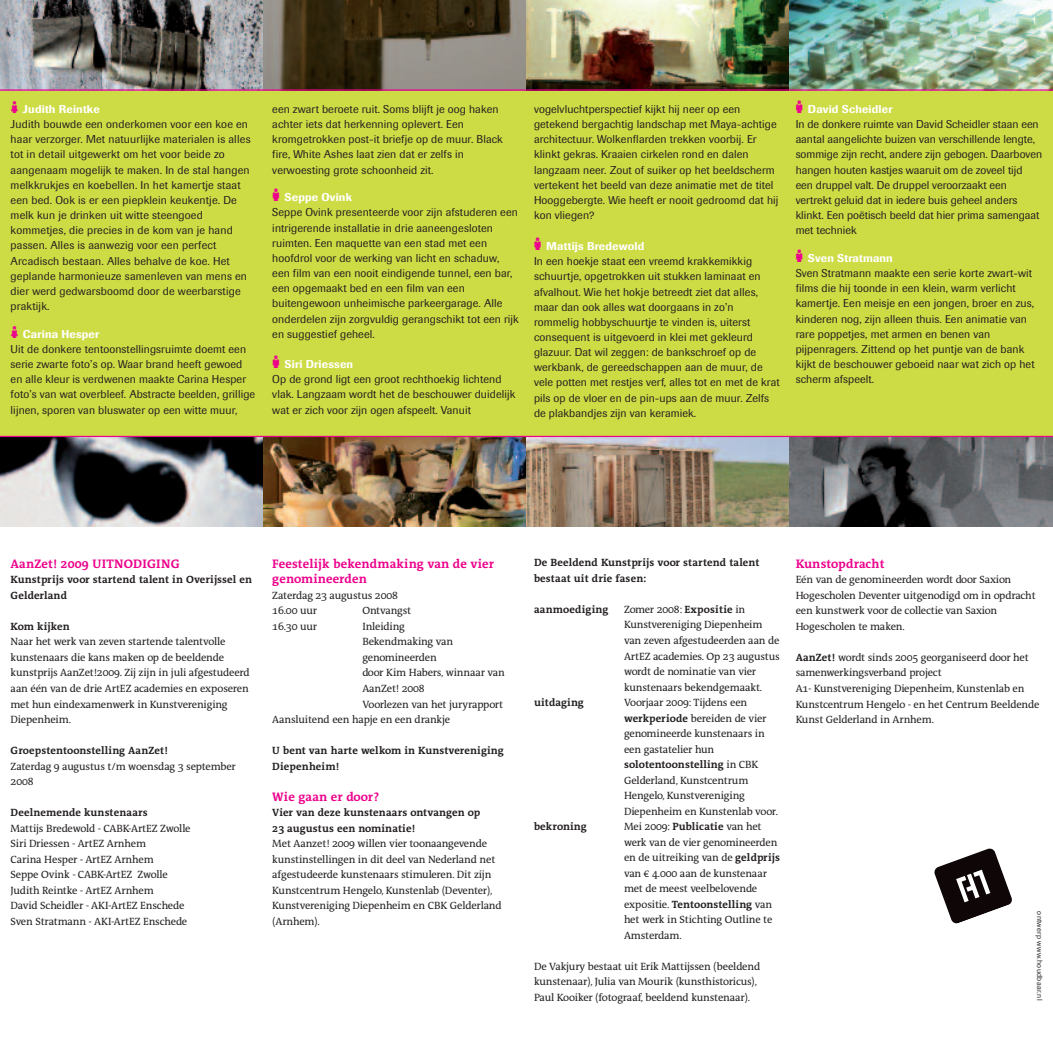
<style>
.page{position:relative;width:1053px;height:1053px;background:#fff}
.page>*{position:absolute;margin:0;border:0;box-sizing:border-box;transform-origin:0 0}
.t1{font:700 12.5px/15.5px "The Antiqua Sun";letter-spacing:.015em;color:#ed028c}
.t2{font:11.25px/15.1px "Imago";letter-spacing:.01em;color:#231f20}
.t3{font:500 11.25px "Imago";letter-spacing:.015em;color:#fff}
.t4{font:10.62px/15.5px "The Antiqua Sun";letter-spacing:-.01em;color:#231f20}
.t5{font:700 10.62px/15.5px "The Antiqua Sun";letter-spacing:.015em;color:#231f20}
.t6{font:7.5px "Imago";letter-spacing:.04em;color:#231f20}
.s1{font-weight:700}
</style>
<div class="page">
<div style="left:0;top:0;width:1052px;height:526px;background:#cddc44"></div>
<img style="left:0;top:0;width:263px;height:89px">
<svg style="left:263px;top:0;width:263px;height:89px;background:#5c5341"></svg>
<img style="left:526px;top:0;width:263px;height:89px">
<img style="left:789px;top:0;width:263px;height:89px">
<img style="left:0;top:437px;width:263px;height:89px">
<img style="left:263px;top:437px;width:263px;height:89px">
<img style="left:526px;top:437px;width:263px;height:89px">
<svg style="left:789px;top:437px;width:263px;height:89px;background:#5c5e61"></svg>
<hr style="left:0;top:89px;width:1052px;height:2px;background:#ed028c">
<hr style="left:0;top:436px;width:1052px;height:1px;background:#ed028c">
<svg style="left:934px;top:848px;width:78px;height:76px"></svg>
<p class="t3" style="left:23px;top:105px;width:78px">Judith Reintke</p>
<p class="t2" style="left:11px;top:117px;width:241px">Judith bouwde een onderkomen voor een koe en haar verzorger. Met natuurlijke materialen is alles tot in detail uitgewerkt om het voor beide zo aangenaam mogelijk te maken. In de stal hangen melkkrukjes en koebellen. In het kamertje staat een bed. Ook is er een piepklein keukentje. De melk kun je drinken uit witte steengoed kommetjes, die precies in de kom van je hand passen. Alles is aanwezig voor een perfect Arcadisch bestaan. Alles behalve de koe. Het geplande harmonieuze samenleven van mens en dier werd gedwarsboomd door de weerbarstige praktijk.</p>
<p class="t3" style="left:23px;top:330px;width:78px">Carina Hesper</p>
<p class="t2" style="left:11px;top:342px;width:246px">Uit de donkere tentoonstellingsruimte doemt een serie zwarte foto’s op. Waar brand heeft gewoed en alle kleur is verdwenen maakte Carina Hesper foto’s van wat overbleef. Abstracte beelden, grillige lijnen, sporen van bluswater op een witte muur,</p>
<p class="t2" style="left:272px;top:102px;width:232px">een zwart beroete ruit. Soms blijft je oog haken achter iets dat herkenning oplevert. Een kromgetrokken post-it briefje op de muur. Black fire, White Ashes laat zien dat er zelfs in verwoesting grote schoonheid zit.</p>
<p class="t3" style="left:284px;top:193px;width:69px">Seppe Ovink</p>
<p class="t2" style="left:272px;top:206px;width:248px">Seppe Ovink presenteerde voor zijn afstuderen een intrigerende installatie in drie aaneengesloten ruimten. Een maquette van een stad met een hoofdrol voor de werking van licht en schaduw, een film van een nooit eindigende tunnel, een bar, een opgemaakt bed en een film van een buitengewoon unheimische parkeergarage. Alle onderdelen zijn zorgvuldig gerangschikt tot een rijk en suggestief geheel.</p>
<p class="t3" style="left:284px;top:360px;width:70px">Siri Driessen</p>
<p class="t2" style="left:272px;top:372px;width:244px">Op de grond ligt een groot rechthoekig lichtend vlak. Langzaam wordt het de beschouwer duidelijk wat er zich voor zijn ogen afspeelt. Vanuit</p>
<p class="t2" style="left:534px;top:102px;width:246px">vogelvluchtperspectief kijkt hij neer op een getekend bergachtig landschap met Maya-achtige architectuur. Wolkenflarden trekken voorbij. Er klinkt gekras. Kraaien cirkelen rond en dalen langzaam neer. Zout of suiker op het beeldscherm vertekent het beeld van deze animatie met de titel Hooggebergte. Wie heeft er nooit gedroomd dat hij kon vliegen?</p>
<p class="t3" style="left:546px;top:242px;width:99px">Mattijs Bredewold</p>
<p class="t2" style="left:534px;top:254px;width:247px">In een hoekje staat een vreemd krakkemikkig schuurtje, opgetrokken uit stukken laminaat en afvalhout. Wie het hokje betreedt ziet dat alles, maar dan ook alles wat doorgaans in zo’n rommelig hobbyschuurtje te vinden is, uiterst consequent is uitgevoerd in klei met gekleurd glazuur. Dat wil zeggen: de bankschroef op de werkbank, de gereedschappen aan de muur, de vele potten met restjes verf, alles tot en met de krat pils op de vloer en de pin-ups aan de muur. Zelfs de plakbandjes zijn van keramiek.</p>
<p class="t3" style="left:808px;top:105px;width:86px">David Scheidler</p>
<p class="t2" style="left:795px;top:117px;width:248px">In de donkere ruimte van David Scheidler staan een aantal aangelichte buizen van verschillende lengte, sommige zijn recht, andere zijn gebogen. Daarboven hangen houten kastjes waaruit om de zoveel tijd een druppel valt. De druppel veroorzaakt een vertrekt geluid dat in iedere buis geheel anders klinkt. Een poëtisch beeld dat hier prima samengaat met techniek</p>
<p class="t3" style="left:808px;top:254px;width:86px">Sven Stratmann</p>
<p class="t2" style="left:795px;top:266px;width:240px">Sven Stratmann maakte een serie korte zwart-wit films die hij toonde in een klein, warm verlicht kamertje. Een meisje en een jongen, broer en zus, kinderen nog, zijn alleen thuis. Een animatie van rare poppetjes, met armen en benen van pijpenragers. Zittend op het puntje van de bank kijkt de beschouwer geboeid naar wat zich op het scherm afspeelt.</p>
<p class="t1" style="left:11px;top:557px;width:170px">AanZet! 2009 UITNODIGING</p>
<p class="t5" style="left:11px;top:573px;width:243px">Kunstprijs voor startend talent in Overijssel en<br>Gelderland</p>
<p class="t5" style="left:11px;top:619px;width:61px">Kom kijken</p>
<p class="t4" style="left:11px;top:635px;width:241px">Naar het werk van zeven startende talentvolle kunstenaars die kans maken op de beeldende kunstprijs AanZet!2009. Zij zijn in juli afgestudeerd aan één van de drie ArtEZ academies en exposeren met hun eindexamenwerk in Kunstvereniging Diepenheim.</p>
<p class="t5" style="left:11px;top:744px;width:158px">Groepstentoonstelling AanZet!</p>
<p class="t4" style="left:11px;top:759px;width:226px">Zaterdag 9 augustus t/m woensdag 3 september<br>2008</p>
<p class="t5" style="left:11px;top:806px;width:139px">Deelnemende kunstenaars</p>
<p class="t4" style="left:11px;top:821px;width:181px">Mattijs Bredewold - CABK-ArtEZ Zwolle Siri Driessen - ArtEZ Arnhem<br>Carina Hesper - ArtEZ Arnhem<br>Seppe Ovink - CABK-ArtEZ Zwolle Judith Reintke - ArtEZ Arnhem<br>David Scheidler - AKI-ArtEZ Enschede Sven Stratmann - AKI-ArtEZ Enschede</p>
<p class="t1" style="left:272px;top:557px;width:223px">Feestelijk bekendmaking van de vier genomineerden</p>
<p class="t4" style="left:272px;top:588px;width:127px">Zaterdag 23 augustus 2008<br>16.00 uur</p>
<p class="t4" style="left:362px;top:604px;width:50px">Ontvangst</p>
<p class="t4" style="left:272px;top:619px;width:46px">16.30 uur</p>
<p class="t4" style="left:362px;top:619px;width:44px">Inleiding</p>
<p class="t4" style="left:362px;top:635px;width:92px">Bekendmaking van</p>
<p class="t4" style="left:362px;top:651px;width:76px">genomineerden</p>
<p class="t4" style="left:362px;top:666px;width:144px">door Kim Habers, winnaar van</p>
<p class="t4" style="left:362px;top:682px;width:64px">AanZet! 2008</p>
<p class="t4" style="left:362px;top:697px;width:142px">Voorlezen van het juryrapport</p>
<p class="t4" style="left:272px;top:713px;width:179px">Aansluitend een hapje en een drankje</p>
<p class="t5" style="left:272px;top:744px;width:233px">U bent van harte welkom in Kunstvereniging<br>Diepenheim!</p>
<p class="t1" style="left:272px;top:790px;width:108px">Wie gaan er door?</p>
<p class="t5" style="left:272px;top:806px;width:209px">Vier van deze kunstenaars ontvangen op<br>23 augustus een nominatie!</p>
<p class="t4" style="left:272px;top:837px;width:231px">Met Aanzet! 2009 willen vier toonaangevende kunstinstellingen in dit deel van Nederland net afgestudeerde kunstenaars stimuleren. Dit zijn Kunstcentrum Hengelo, Kunstenlab (Deventer), Kunstvereniging Diepenheim en CBK Gelderland (Arnhem).</p>
<p class="t5" style="left:534px;top:556px;width:227px">De Beeldend Kunstprijs voor startend talent bestaat uit drie fasen:</p>
<p class="t5" style="left:534px;top:603px;width:76px">aanmoediging</p>
<p class="t4" style="left:624px;top:603px;width:157px">Zomer 2008: <span class="s1">Expositie</span> in<br>Kunstvereniging Diepenheim van zeven afgestudeerden aan de<br>ArtEZ academies. Op 23 augustus wordt de nominatie van vier kunstenaars bekendgemaakt.</p>
<p class="t5" style="left:534px;top:696px;width:51px">uitdaging</p>
<p class="t4" style="left:624px;top:696px;width:155px">Voorjaar 2009: Tijdens een <span class="s1">werkperiode</span> bereiden de vier genomineerde kunstenaars in een gastatelier hun <span class="s1">solotentoonstelling</span> in CBK<br>Gelderland, Kunstcentrum<br>Hengelo, Kunstvereniging<br>Diepenheim en Kunstenlab voor.</p>
<p class="t5" style="left:534px;top:820px;width:54px">bekroning</p>
<p class="t4" style="left:624px;top:820px;width:157px">Mei 2009: <span class="s1">Publicatie</span> van het werk van de vier genomineerden en de uitreiking van de <span class="s1">geldprijs </span>van € 4.000 aan de kunstenaar met de meest veelbelovende expositie. <span class="s1">Tentoonstelling</span> van het werk in Stichting Outline te<br>Amsterdam.</p>
<p class="t4" style="left:534px;top:959px;width:228px">De Vakjury bestaat uit Erik Mattijssen (beeldend kunstenaar), Julia van Mourik (kunsthistoricus),<br>Paul Kooiker (fotograaf, beeldend kunstenaar).</p>
<p class="t1" style="left:795px;top:557px;width:90px">Kunstopdracht</p>
<p class="t4" style="left:795px;top:573px;width:241px">Eén van de genomineerden wordt door Saxion Hogescholen Deventer uitgenodigd om in opdracht een kunstwerk voor de collectie van Saxion Hogescholen te maken.</p>
<p class="t4" style="left:795px;top:651px;width:245px"><span class="s1">AanZet!</span> wordt sinds 2005 georganiseerd door het samenwerkingsverband project<br>A1- Kunstvereniging Diepenheim, Kunstenlab en Kunstcentrum Hengelo - en het Centrum Beeldende Kunst Gelderland in Arnhem.</p>
<p class="t6" style="left:1042px;top:911px;width:90px;rotate:90deg">ontwerp www.houdbaar.nl</p>
</div>
